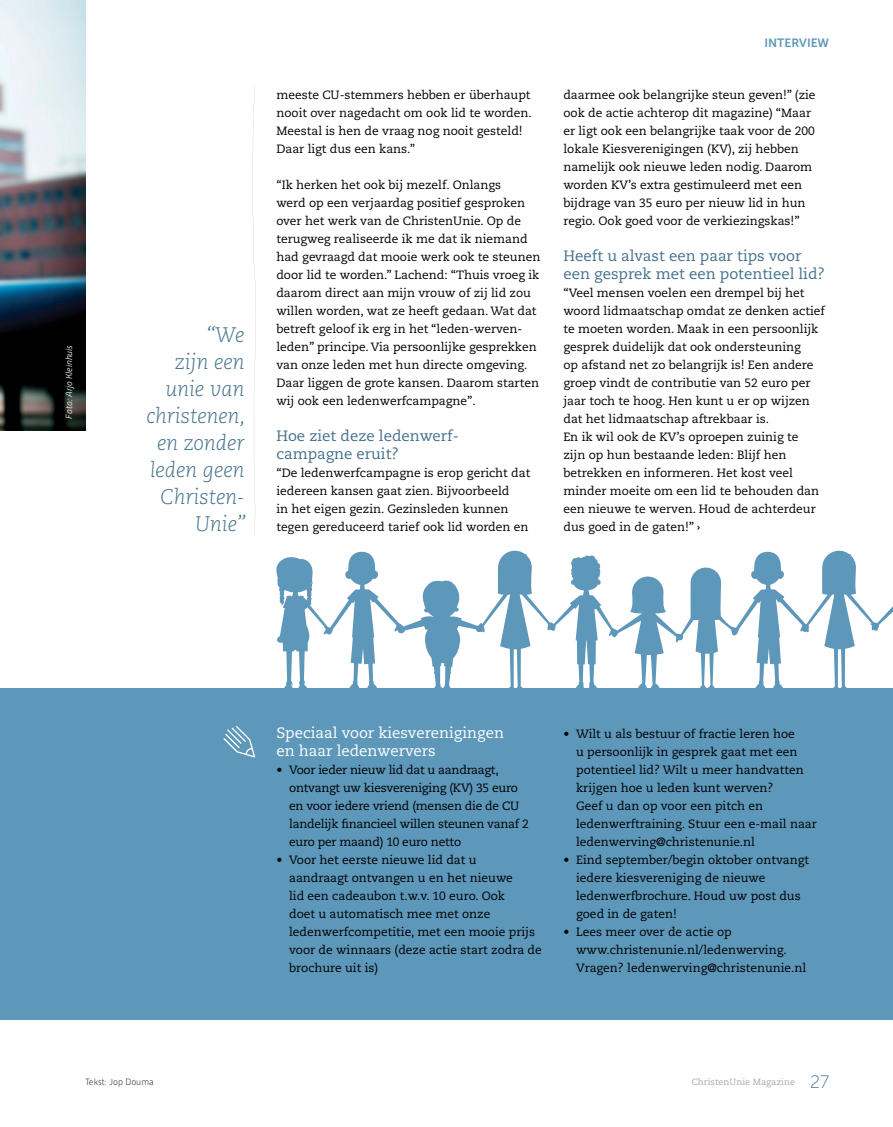
<style>
.page{position:relative;width:893px;height:1127px;background:#fff}
.page>*{position:absolute;margin:0;border:0;box-sizing:border-box;transform-origin:0 0}
.t1{font:italic 300 21px/27px "Caecilia LT Std";color:#43718c;text-align:right}
.t2{font:15px/18px "Caecilia LT Std";color:#43718c}
.t3{font:15px/18px "Caecilia LT Std";color:#fff}
.t4{font:12px/18px "Caecilia LT Std";color:#000}
.t5{font:12px/18px "Caecilia LT Std";letter-spacing:-.02em;color:#000}
.t6{font:12px "Museo Sans 700";color:#5d97ba}
.t7{font:9px "Caecilia LT Std";color:#a7a9ac}
.t8{font:italic 300 9px "Alwyn New Rounded";color:#fff}
.t9{font:100 9px "Alwyn New Rounded";color:#000}
.s1{font-family:"Museo Sans 100";font-size:18px;color:#43718c}
</style>
<div class="page">
<img style="left:0;top:0;width:85px;height:430px">
<svg style="left:253px;top:85px;width:2px;height:451px"></svg>
<div style="left:0;top:688px;width:893px;height:331px;background:#5d97ba"></div>
<svg style="left:223px;top:726px;width:32px;height:31px"></svg>
<svg style="left:276px;top:551px;width:617px;height:137px"></svg>
<p class="t8" style="left:64px;top:418px;width:75px;rotate:-90deg">Foto: Arjo Kleinhuis</p>
<h1 class="t1" style="left:147px;top:321px;width:100px">“We<br>zijn een unie van christenen, en zonder leden geen<br>Christen-<br>Unie”</h1>
<p class="t4" style="left:276px;top:86px;width:257px">meeste CU-stemmers hebben er überhaupt nooit over nagedacht om ook lid te worden.<br>Meestal is hen de vraag nog nooit gesteld!<br>Daar ligt dus een kans.”</p>
<p class="t4" style="left:276px;top:176px;width:266px">“Ik herken het ook bij mezelf. Onlangs<br>werd op een verjaardag positief gesproken over het werk van de ChristenUnie. Op de terugweg realiseerde ik me dat ik niemand had gevraagd dat mooie werk ook te steunen door lid te worden.” Lachend: “Thuis vroeg ik daarom direct aan mijn vrouw of zij lid zou willen worden, wat ze heeft gedaan. Wat dat betreft geloof ik erg in het “leden-werven&shy;leden” principe. Via persoonlijke gesprekken van onze leden met hun directe omgeving.<br>Daar liggen de grote kansen. Daarom starten wij ook een ledenwerfcampagne”.</p>
<p class="t2" style="left:276px;top:427px;width:184px">Hoe ziet deze ledenwerf&shy;campagne eruit?</p>
<p class="t4" style="left:276px;top:464px;width:255px">“De ledenwerfcampagne is erop gericht dat iedereen kansen gaat zien. Bijvoorbeeld<br>in het eigen gezin. Gezinsleden kunnen tegen gereduceerd tarief ook lid worden en</p>
<p class="t6" style="left:764px;top:36px;width:66px">INTERVIEW</p>
<p class="t4" style="left:563px;top:86px;width:254px">daarmee ook belangrijke steun geven!” (zie ook de actie achterop dit magazine) “Maar er ligt ook een belangrijke taak voor de 200 lokale Kiesverenigingen (KV), zij hebben namelijk ook nieuwe leden nodig. Daarom worden KV’s extra gestimuleerd met een bijdrage van 35 euro per nieuw lid in hun regio. Ook goed voor de verkiezingskas!”</p>
<p class="t2" style="left:563px;top:247px;width:263px">Heeft u alvast een paar tips voor een gesprek met een potentieel lid?</p>
<p class="t4" style="left:563px;top:284px;width:263px">“Veel mensen voelen een drempel bij het woord lidmaatschap omdat ze denken actief te moeten worden. Maak in een persoonlijk gesprek duidelijk dat ook ondersteuning<br>op afstand net zo belangrijk is! Een andere groep vindt de contributie van 52 euro per jaar toch te hoog. Hen kunt u er op wijzen dat het lidmaatschap aftrekbaar is.<br>En ik wil ook de KV’s oproepen zuinig te<br>zijn op hun bestaande leden: Blijf hen betrekken en informeren. Het kost veel minder moeite om een lid te behouden dan een nieuwe te werven. Houd de achterdeur dus goed in de gaten!” ›</p>
<p class="t9" style="left:85px;top:1077px;width:70px">Tekst: Jop Douma</p>
<p class="t3" style="left:276px;top:724px;width:229px">Speciaal voor kiesverenigingen en haar ledenwervers</p>
<p class="t5" style="left:289px;top:761px;width:241px;text-indent:-13px">• Voor ieder nieuw lid dat u aandraagt, ontvangt uw kiesvereniging (KV) 35 euro en voor iedere vriend (mensen die de CU landelijk financieel willen steunen vanaf 2 euro per maand) 10 euro netto</p>
<p class="t4" style="left:289px;top:851px;width:254px;text-indent:-13px">• Voor het eerste nieuwe lid dat u<br>aandraagt ontvangen u en het nieuwe<br>lid een cadeaubon t.w.v. 10 euro. Ook<br>doet u automatisch mee met onze ledenwerfcompetitie, met een mooie prijs voor de winnaars (deze actie start zodra de brochure uit is)</p>
<p class="t4" style="left:576px;top:725px;width:242px;text-indent:-13px">• Wilt u als bestuur of fractie leren hoe<br>u persoonlijk in gesprek gaat met een potentieel lid? Wilt u meer handvatten krijgen hoe u leden kunt werven?<br>Geef u dan op voor een pitch en ledenwerftraining. Stuur een e-mail naar ledenwerving@christenunie.nl</p>
<p class="t4" style="left:576px;top:851px;width:234px;text-indent:-13px">• Eind september/begin oktober ontvangt iedere kiesvereniging de nieuwe ledenwerfbrochure. Houd uw post dus goed in de gaten!</p>
<p class="t4" style="left:576px;top:923px;width:231px;text-indent:-13px">• Lees meer over de actie op www.christenunie.nl/ledenwerving.<br>Vragen? ledenwerving@christenunie.nl</p>
<p class="t7" style="left:692px;top:1077px;width:139px">ChristenUnie Magazine <span class="s1">27</span></p>
</div>
